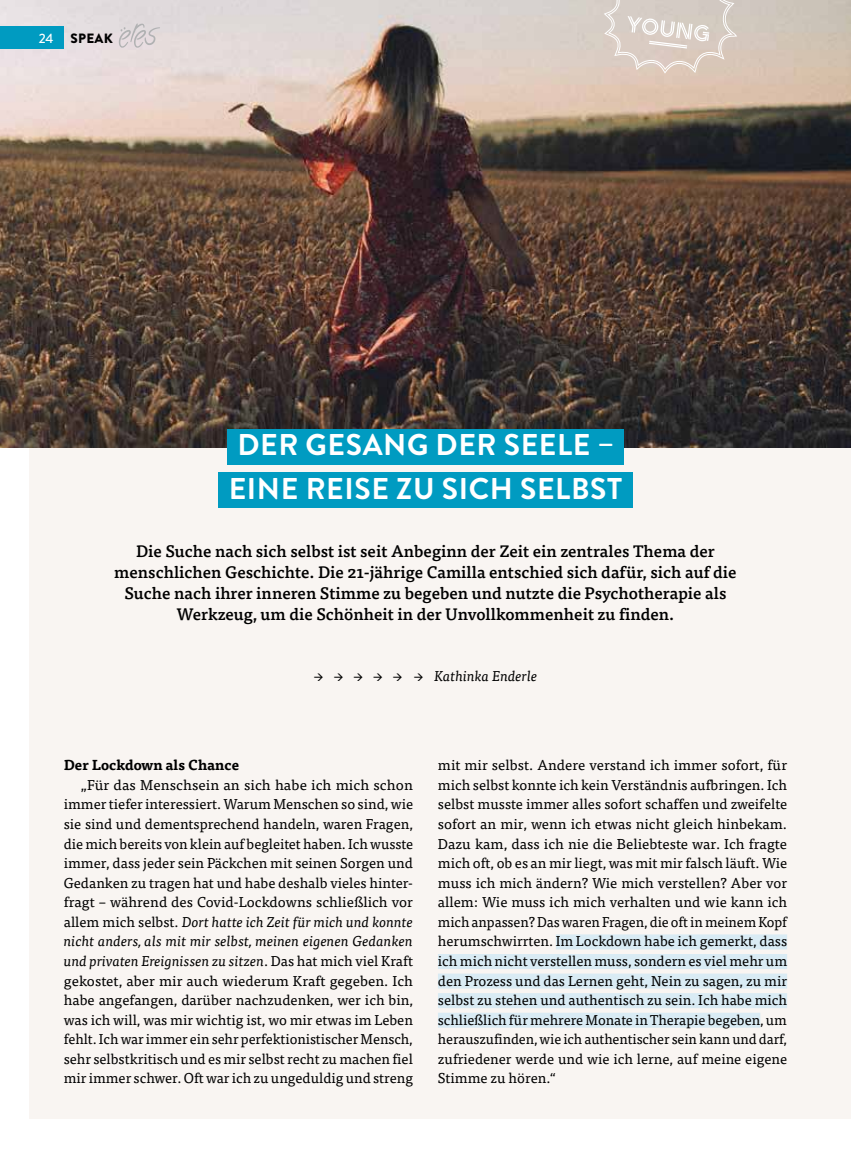
<style>
.page{position:relative;width:851px;height:1149px;background:#fff}
.page>*{position:absolute;margin:0;border:0;box-sizing:border-box;transform-origin:0 0}
.t1{font:700 30px/43.5px "Brandon Grotesque";letter-spacing:.02em;color:#fff}
.t2{font:500 16.5px/21px "Tisa Pro";color:#000;text-align:center}
.t3{font:14.25px/19.5px "Tisa Pro";color:#000;text-align:justify}
.t4{font:italic 14.25px "Tisa Pro";color:#000}
.t5{font:700 14.25px "Tisa Pro";color:#000}
.t6{font:900 13.5px "Brandon Grotesque";letter-spacing:.02em;color:#000}
.s1{font-weight:500;color:#fff}
.s2{font-style:italic}
</style>
<div class="page">
<div style="left:30px;top:0;width:820px;height:1117px;background:#f9f5f2"></div>
<div style="left:555px;top:934px;width:232px;height:15px;background:#d9ebf4"></div>
<div style="left:438px;top:953px;width:349px;height:15px;background:#d9ebf4"></div>
<div style="left:438px;top:973px;width:349px;height:15px;background:#d9ebf4"></div>
<div style="left:438px;top:992px;width:349px;height:15px;background:#d9ebf4"></div>
<div style="left:438px;top:1012px;width:322px;height:15px;background:#d9ebf4"></div>
<img style="left:0;top:0;width:850px;height:447px">
<div style="left:227px;top:429px;width:396px;height:35px;background:#009bc1"></div>
<div style="left:218px;top:472px;width:414px;height:36px;background:#009bc1"></div>
<svg style="left:603px;top:0;width:134px;height:74px;background:#dbd0c7"></svg>
<div style="left:0;top:26px;width:64px;height:23px;background:#009bc1"></div>
<svg style="left:119px;top:23px;width:41px;height:25px"></svg>
<p class="t6" style="left:39px;top:28px;width:75px"><span class="s1">24</span> SPEAK</p>
<h1 class="t1" style="left:229px;top:423px;width:395px">DER GESANG DER SEELE –<br>EINE REISE ZU SICH SELBST</h1>
<p class="t2" style="left:114px;top:539px;width:623px">Die Suche nach sich selbst ist seit Anbeginn der Zeit ein zentrales Thema der menschlichen Geschichte. Die 21-jährige Camilla entschied sich dafür, sich auf die Suche nach ihrer inneren Stimme zu begeben und nutzte die Psychotherapie als Werkzeug, um die Schönheit in der Unvollkommenheit zu finden.</p>
<p class="t4" style="left:313px;top:666px;width:225px">→ → → → → → Kathinka Enderle</p>
<p class="t5" style="left:64px;top:753px;width:177px">Der Lockdown als Chance</p>
<p class="t3" style="left:64px;top:774px;width:351px;text-indent:17px">„Für das Menschsein an sich habe ich mich schon immer tiefer interessiert. Warum Menschen so sind, wie sie sind und dementsprechend handeln, waren Fragen, die mich bereits von klein auf begleitet haben. Ich wusste immer, dass jeder sein Päckchen mit seinen Sorgen und Gedanken zu tragen hat und habe deshalb vieles hinter&shy;fragt – während des Covid-Lockdowns schließlich vor allem mich selbst. <span class="s2">Dort hatte ich Zeit für mich und konnte nicht anders, als mit mir selbst, meinen eigenen Gedanken und privaten Ereignissen zu sitzen</span>. Das hat mich viel Kraft gekostet, aber mir auch wiederum Kraft gegeben. Ich habe angefangen, darüber nachzudenken, wer ich bin, was ich will, was mir wichtig ist, wo mir etwas im Leben fehlt. Ich war immer ein sehr perfektionistischer Mensch, sehr selbstkritisch und es mir selbst recht zu machen fiel mir immer schwer. Oft war ich zu ungeduldig und streng</p>
<p class="t3" style="left:438px;top:754px;width:351px">mit mir selbst. Andere verstand ich immer sofort, für mich selbst konnte ich kein Verständnis aufbringen. Ich selbst musste immer alles sofort schaffen und zweifelte sofort an mir, wenn ich etwas nicht gleich hinbekam.<br>Dazu kam, dass ich nie die Beliebteste war. Ich fragte mich oft, ob es an mir liegt, was mit mir falsch läuft. Wie muss ich mich ändern? Wie mich verstellen? Aber vor allem: Wie muss ich mich verhalten und wie kann ich mich anpassen? Das waren Fragen, die oft in meinem Kopf herumschwirrten. Im Lockdown habe ich gemerkt, dass ich mich nicht verstellen muss, sondern es viel mehr um den Prozess und das Lernen geht, Nein zu sagen, zu mir selbst zu stehen und authentisch zu sein. Ich habe mich schließlich für mehrere Monate in Therapie begeben, um herauszufinden, wie ich authentischer sein kann und darf, zufriedener werde und wie ich lerne, auf meine eigene Stimme zu hören.“</p>
</div>
